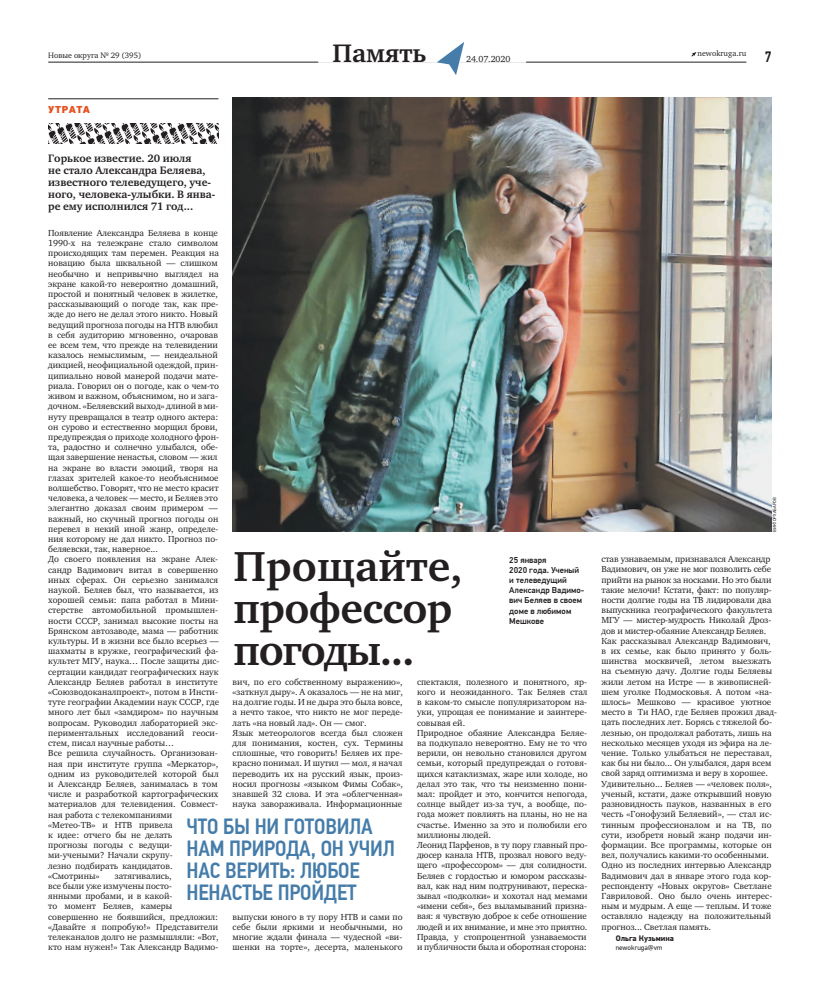
<style>
.page{position:relative;width:820px;height:993px;background:#fff}
.page>*{position:absolute;margin:0;border:0;box-sizing:border-box;transform-origin:0 0}
.t1{font:700 43px/42px "Charter ITC";letter-spacing:-.015em;color:#231f20}
.t2{font:700 26px "Charter ITC";letter-spacing:-.005em;color:#231f20}
.t3{font:500 22px/22px "PF Din Text Cond Pro";letter-spacing:-.01em;color:#457ca9}
.t4{font:500 15px "PF Din Text Cond Pro";color:#231f20}
.t5{font:700 11px/12px "Charter ITC";color:#231f20}
.t6{font:900 10px "PF Din Text Pro";letter-spacing:.04em;color:#e65120}
.t7{font:9px/10.2px "Charter ITC";color:#231f20}
.t8{font:500 8.5px/10.2px "PF Din Text Pro";color:#231f20}
.t9{font:8px "Charter ITC";color:#231f20}
.t10{font:700 8px "PF Din Text Pro";color:#231f20}
.t11{font:7px "PF Din Text Pro";color:#231f20}
.t12{font:4.5px "PF Din Text Pro";color:#231f20}
</style>
<div class="page">
<svg style="left:691px;top:52px;width:5px;height:5px"></svg>
<hr style="left:48px;top:62px;width:698px;height:1px;background:#231f20">
<div style="left:318px;top:43px;width:208px;height:20px;background:#fff"></div>
<svg style="left:436px;top:42px;width:28px;height:33px"></svg>
<img style="left:232px;top:98px;width:539px;height:433px">
<svg style="left:48px;top:123px;width:171px;height:21px"></svg>
<hr style="left:48px;top:99px;width:170px;height:1px;background:#231f20">
<p class="t9" style="left:48px;top:50px;width:95px">Новые округа № 29 (395)</p>
<p class="t6" style="left:48px;top:106px;width:43px">УТРАТА</p>
<h2 class="t2" style="left:332px;top:37px;width:95px">Память</h2>
<p class="t9" style="left:697px;top:48px;width:50px">newokruga.ru</p>
<p class="t7" style="left:466px;top:54px;width:46px">24.07.2020</p>
<h3 class="t4" style="left:764px;top:51px;width:8px">7</h3>
<p class="t5" style="left:48px;top:152px;width:168px">Горькое известие. 20 июля<br>не стало Александра Беляева, известного телеведущего, уче&shy;ного, человека-улыбки. В янва&shy;ре ему исполнился 71 год...</p>
<p class="t7" style="left:48px;top:227px;width:172px">Появление Александра Беляева в конце 1990-х на телеэкране стало символом происходящих там перемен. Реакция на новацию была шквальной — слишком необычно и непривычно выглядел на экране какой-то невероятно домашний, простой и понятный человек в жилетке, рассказывающий о погоде так, как пре&shy;жде до него не делал этого никто. Новый ведущий прогноза погоды на НТВ влюбил в себя аудиторию мгновенно, очаровав ее всем тем, что прежде на телевидении казалось немыслимым, — неидеальной дикцией, неофициальной одеждой, прин&shy;ципиально новой манерой подачи мате&shy;риала. Говорил он о погоде, как о чем-то живом и важном, объяснимом, но и зага&shy;дочном. «Беляевский выход» длиной в ми&shy;нуту превращался в театр одного актера: он сурово и естественно морщил брови, предупреждая о приходе холодного фрон&shy;та, радостно и солнечно улыбался, обе&shy;щая завершение ненастья, словом — жил на экране во власти эмоций, творя на глазах зрителей какое-то необъяснимое волшебство. Говорят, что не место красит человека, а человек — место, и Беляев это элегантно доказал своим примером — важный, но скучный прогноз погоды он перевел в некий иной жанр, определе&shy;ния которому не дал никто. Прогноз по&shy;беляевски, так, наверное...<br>До своего появления на экране Алек&shy;сандр Вадимович витал в совершенно иных сферах. Он серьезно занимался наукой. Беляев был, что называется, из хорошей семьи: папа работал в Мини&shy;стерстве автомобильной промышлен&shy;ности СССР, занимал высокие посты на Брянском автозаводе, мама — работник культуры. И в жизни все было всерьез — шахматы в кружке, географический фа&shy;культет МГУ, наука… После защиты дис&shy;сертации кандидат географических наук Александр Беляев работал в институте «Союзводоканалпроект», потом в Инсти&shy;туте географии Академии наук СССР, где много лет был «замдиром» по научным вопросам. Руководил лабораторией экс&shy;периментальных исследований геоси&shy;стем, писал научные работы…<br>Все решила случайность. Организован&shy;ная при институте группа «Меркатор», одним из руководителей которой был и Александр Беляев, занималась в том числе и разработкой картографических материалов для телевидения. Совмест&shy;ная работа с телекомпаниями «Метео-ТВ» и НТВ привела<br>к идее: отчего бы не делать<br>прогнозы погоды с ведущи&shy;ми-учеными? Начали скрупу-<br>лезно подбирать кандидатов. «Смотрины»</p>
<h1 class="t1" style="left:233px;top:545px;width:231px">Прощайте, профессор погоды...</h1>
<p class="t8" style="left:509px;top:555px;width:77px">25 января<br>2020 года. Ученый и телеведущий<br>Александр Вадимо&shy;вич Беляев в своем доме в любимом<br>Мешкове</p>
<p class="t7" style="left:232px;top:676px;width:172px">вич, по его собственному выражению», «заткнул дыру». А оказалось — не на миг, на долгие годы. И не дыра это была вовсе, а нечто такое, что никто не мог переде&shy;лать «на новый лад». Он — смог.<br>Язык метеорологов всегда был сложен для понимания, костен, сух. Термины сплошные, что говорить! Беляев их пре&shy;красно понимал. И шутил — мол, я начал переводить их на русский язык, произ&shy;носил прогнозы «языком Фимы Собак», знавшей 32 слова. И эта «облегченная» наука завораживала. Информационные</p>
<p class="t7" style="left:417px;top:676px;width:172px">спектакля, полезного и понятного, яр&shy;кого и неожиданного. Так Беляев стал в каком-то смысле популяризатором на&shy;уки, упрощая ее понимание и заинтере&shy;совывая ей.<br>Природное обаяние Александра Беляе&shy;ва подкупало невероятно. Ему не то что верили, он невольно становился другом семьи, который предупреждал о готовя&shy;щихся катаклизмах, жаре или холоде, но делал это так, что ты неизменно пони&shy;мал: пройдет и это, кончится непогода, солнце выйдет из-за туч, а вообще, по&shy;года может повлиять на планы, но не на счастье. Именно за это и полюбили его миллионы людей.<br>Леонид Парфенов, в ту пору главный про&shy;дюсер канала НТВ, прозвал нового веду&shy;щего «профессором» — для солидности.<br>Беляев с гордостью и юмором рассказы&shy;вал, как над ним подтрунивают, переска&shy;зывал «подколки» и хохотал над мемами «имени себя», без выламываний призна&shy;вая: я чувствую доброе к себе отношение людей и их внимание, и мне это приятно.<br>Правда, у стопроцентной узнаваемости и публичности была и оборотная сторона:</p>
<h3 class="t3" style="left:186px;top:817px;width:210px">ЧТО БЫ НИ ГОТОВИЛА<br>НАМ ПРИРОДА, ОН УЧИЛ<br>НАС ВЕРИТЬ: ЛЮБОЕ<br>НЕНАСТЬЕ ПРОЙДЕТ</h3>
<p class="t7" style="left:48px;top:870px;width:172px;text-indent:67px">затягивались,<br>все были уже измучены посто-<br>янными пробами, и в какой-<br>то момент Беляев, камеры совершенно не боявшийся, предложил: «Давайте я попробую!» Представители телеканалов долго не размышляли: «Вот, кто нам нужен!» Так Александр Вадимо-</p>
<p class="t7" style="left:232px;top:911px;width:171px;text-align:justify">выпуски юного в ту пору НТВ и сами по себе были яркими и необычными, но многие ждали финала — чудесной «ви&shy;шенки на торте», десерта, маленького</p>
<p class="t12" style="left:772px;top:531px;width:36px;rotate:-90deg">ВИКТОР ХАБАРОВ</p>
<p class="t7" style="left:601px;top:553px;width:177px">став узнаваемым, признавался Александр Вадимович, он уже не мог позволить себе прийти на рынок за носками. Но это были такие мелочи! Кстати, факт: по популяр&shy;ности долгие годы на ТВ лидировали два выпускника географического факультета МГУ — мистер-мудрость Николай Дроз&shy;дов и мистер-обаяние Александр Беляев.<br>Как рассказывал Александр Вадимович, в их семье, как было принято у боль&shy;шинства москвичей, летом выезжать на съемную дачу. Долгие годы Беляевы жили летом на Истре — в живописней&shy;шем уголке Подмосковья. А потом «на&shy;шлось» Мешково — красивое уютное место в Ти НАО, где Беляев прожил двад&shy;цать последних лет. Борясь с тяжелой бо&shy;лезнью, он продолжал работать, лишь на несколько месяцев уходя из эфира на ле&shy;чение. Только улыбаться не переставал, как бы ни было... Он улыбался, даря всем свой заряд оптимизма и веру в хорошее.<br>Удивительно... Беляев — «человек поля», ученый, кстати, даже открывший новую разновидность пауков, названных в его честь «Гонофузий Беляевий», — стал ис&shy;тинным профессионалом и на ТВ, по сути, изобретя новый жанр подачи ин&shy;формации. Все программы, которые он вел, получались какими-то особенными.<br>Одно из последних интервью Александр Вадимович дал в январе этого года кор&shy;респонденту «Новых округов» Светлане Гавриловой. Оно было очень интерес&shy;ным и мудрым. А еще — теплым. И тоже оставляло надежду на положительный прогноз... Светлая память.</p>
<p class="t10" style="left:615px;top:933px;width:60px">Ольга Кузьмина</p>
<p class="t11" style="left:615px;top:944px;width:48px">newokruga@vm</p>
</div>
